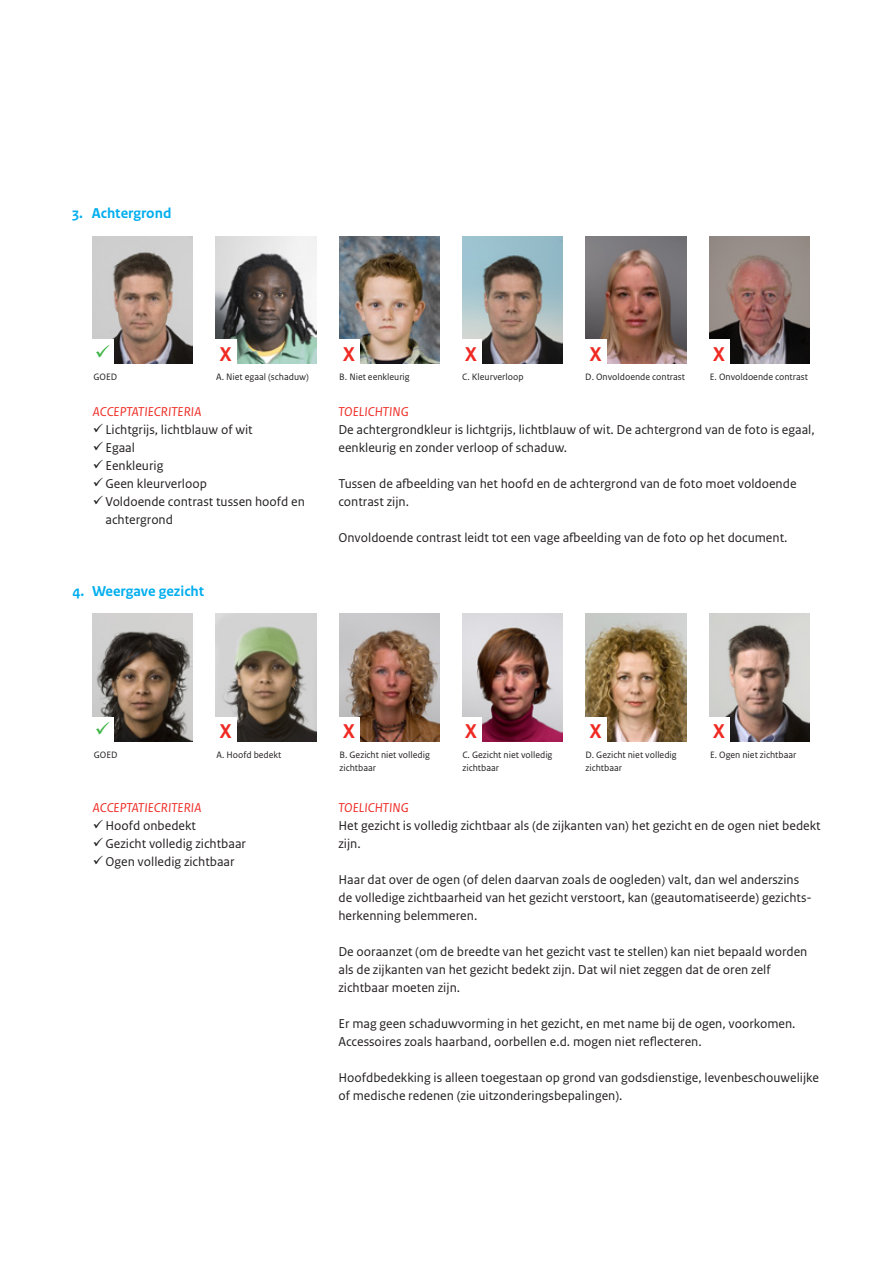
<style>
.page{position:relative;width:893px;height:1263px;background:#fff}
.page>*{position:absolute;margin:0;border:0;box-sizing:border-box;transform-origin:0 0}
.t1{font:700 21px "Rijksoverheid Sans Text";color:#ee2a23}
.t2{font:700 15px "Rijksoverheid Sans Text";color:#00aeef}
.t3{font:13.5px/18px "Rijksoverheid Sans Text";color:#231f20}
.t4{font:italic 13.5px "Rijksoverheid Sans Text";color:#ee2a23}
.t5{font:9.75px "Rijksoverheid Sans Text";color:#231f20}
</style>
<div class="page">
<img style="left:92px;top:236px;width:101px;height:128px">
<img style="left:216px;top:236px;width:100px;height:128px">
<img style="left:339px;top:236px;width:101px;height:128px">
<img style="left:462px;top:236px;width:101px;height:128px">
<img style="left:586px;top:236px;width:100px;height:128px">
<img style="left:709px;top:236px;width:100px;height:128px">
<img style="left:92px;top:614px;width:101px;height:127px">
<img style="left:216px;top:614px;width:100px;height:127px">
<img style="left:339px;top:614px;width:101px;height:127px">
<img style="left:462px;top:614px;width:101px;height:127px">
<img style="left:586px;top:614px;width:100px;height:127px">
<img style="left:709px;top:614px;width:100px;height:127px">
<div style="left:92px;top:340px;width:21px;height:25px;background:#fff"></div>
<div style="left:215px;top:340px;width:21px;height:25px;background:#fff"></div>
<div style="left:338px;top:340px;width:22px;height:25px;background:#fff"></div>
<div style="left:460px;top:340px;width:22px;height:25px;background:#fff"></div>
<div style="left:585px;top:340px;width:21px;height:25px;background:#fff"></div>
<div style="left:708px;top:340px;width:22px;height:25px;background:#fff"></div>
<div style="left:92px;top:717px;width:21px;height:25px;background:#fff"></div>
<div style="left:215px;top:717px;width:21px;height:25px;background:#fff"></div>
<div style="left:338px;top:717px;width:22px;height:25px;background:#fff"></div>
<div style="left:460px;top:717px;width:22px;height:25px;background:#fff"></div>
<div style="left:585px;top:717px;width:21px;height:25px;background:#fff"></div>
<div style="left:708px;top:717px;width:22px;height:25px;background:#fff"></div>
<p class="t2" style="left:72px;top:204px;width:101px">3. Achtergrond</p>
<h1 class="t1" style="left:220px;top:342px;width:14px">X</h1>
<h1 class="t1" style="left:343px;top:342px;width:14px">X</h1>
<h1 class="t1" style="left:465px;top:342px;width:14px">X</h1>
<h1 class="t1" style="left:590px;top:342px;width:14px">X</h1>
<h1 class="t1" style="left:713px;top:342px;width:14px">X</h1>
<p class="t5" style="left:94px;top:371px;width:25px">GOED</p>
<p class="t5" style="left:216px;top:371px;width:94px">A. Niet egaal (schaduw)</p>
<p class="t5" style="left:339px;top:371px;width:72px">B. Niet eenkleurig</p>
<p class="t5" style="left:462px;top:371px;width:63px">C. Kleurverloop</p>
<p class="t5" style="left:585px;top:371px;width:101px">D. Onvoldoende contrast</p>
<p class="t5" style="left:710px;top:371px;width:100px">E. Onvoldoende contrast</p>
<p class="t4" style="left:93px;top:404px;width:110px">ACCEPTATIECRITERIA</p>
<p class="t3" style="left:93px;top:421px;width:162px">✓ Lichtgrijs, lichtblauw of wit</p>
<p class="t3" style="left:93px;top:439px;width:44px">✓ Egaal</p>
<p class="t3" style="left:93px;top:457px;width:72px">✓ Eenkleurig</p>
<p class="t3" style="left:93px;top:475px;width:116px">✓ Geen kleurverloop</p>
<p class="t3" style="left:105px;top:493px;width:201px;text-indent:-13px">✓ Voldoende contrast tussen hoofd en achtergrond</p>
<p class="t4" style="left:338px;top:404px;width:72px">TOELICHTING</p>
<p class="t3" style="left:338px;top:421px;width:478px">De achtergrondkleur is lichtgrijs, lichtblauw of wit. De achtergrond van de foto is egaal, eenkleurig en zonder verloop of schaduw.</p>
<p class="t3" style="left:338px;top:475px;width:460px">Tussen de afbeelding van het hoofd en de achtergrond van de foto moet voldoende contrast zijn.</p>
<p class="t3" style="left:338px;top:529px;width:450px">Onvoldoende contrast leidt tot een vage afbeelding van de foto op het document.</p>
<p class="t2" style="left:72px;top:582px;width:133px">4. Weergave gezicht</p>
<h1 class="t1" style="left:220px;top:719px;width:14px">X</h1>
<h1 class="t1" style="left:343px;top:719px;width:14px">X</h1>
<h1 class="t1" style="left:465px;top:719px;width:14px">X</h1>
<h1 class="t1" style="left:590px;top:719px;width:14px">X</h1>
<h1 class="t1" style="left:713px;top:719px;width:14px">X</h1>
<p class="t5" style="left:94px;top:749px;width:25px">GOED</p>
<p class="t5" style="left:216px;top:749px;width:66px">A. Hoofd bedekt</p>
<p class="t5" style="left:339px;top:749px;width:92px">B. Gezicht niet volledig</p>
<p class="t5" style="left:462px;top:749px;width:91px">C. Gezicht niet volledig</p>
<p class="t5" style="left:585px;top:749px;width:93px">D. Gezicht niet volledig</p>
<p class="t5" style="left:710px;top:749px;width:88px">E. Ogen niet zichtbaar</p>
<p class="t5" style="left:339px;top:763px;width:38px">zichtbaar</p>
<p class="t5" style="left:462px;top:763px;width:38px">zichtbaar</p>
<p class="t5" style="left:585px;top:763px;width:38px">zichtbaar</p>
<p class="t4" style="left:93px;top:800px;width:110px">ACCEPTATIECRITERIA</p>
<p class="t3" style="left:93px;top:817px;width:105px">✓ Hoofd onbedekt</p>
<p class="t3" style="left:93px;top:835px;width:155px">✓ Gezicht volledig zichtbaar</p>
<p class="t3" style="left:93px;top:853px;width:143px">✓ Ogen volledig zichtbaar</p>
<p class="t4" style="left:338px;top:800px;width:72px">TOELICHTING</p>
<p class="t3" style="left:338px;top:817px;width:484px">Het gezicht is volledig zichtbaar als (de zijkanten van) het gezicht en de ogen niet bedekt zijn.</p>
<p class="t3" style="left:338px;top:871px;width:475px">Haar dat over de ogen (of delen daarvan zoals de oogleden) valt, dan wel anderszins de volledige zichtbaarheid van het gezicht verstoort, kan (geautomatiseerde) gezichts&shy;herkenning belemmeren.</p>
<p class="t3" style="left:338px;top:943px;width:470px">De ooraanzet (om de breedte van het gezicht vast te stellen) kan niet bepaald worden als de zijkanten van het gezicht bedekt zijn. Dat wil niet zeggen dat de oren zelf zichtbaar moeten zijn.</p>
<p class="t3" style="left:338px;top:1015px;width:459px">Er mag geen schaduwvorming in het gezicht, en met name bij de ogen, voorkomen.<br>Accessoires zoals haarband, oorbellen e.d. mogen niet reflecteren.</p>
<p class="t3" style="left:338px;top:1069px;width:482px">Hoofdbedekking is alleen toegestaan op grond van godsdienstige, levenbeschouwelijke of medische redenen (zie uitzonderingsbepalingen).</p>
</div>
